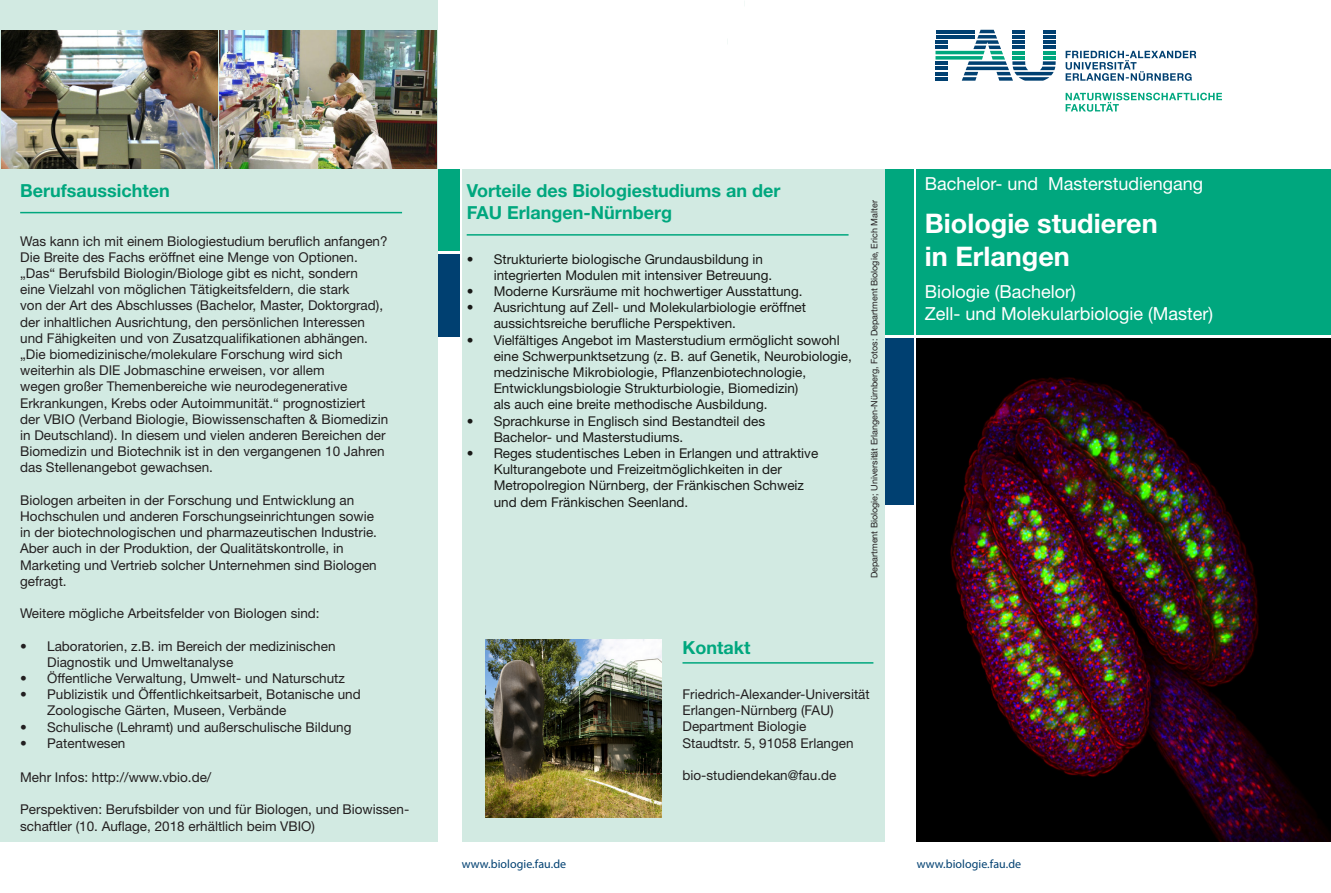
<style>
.page{position:relative;width:1331px;height:893px;background:#fff}
.page>*{position:absolute;margin:0;border:0;box-sizing:border-box;transform-origin:0 0}
.t1{font:700 27px/32.4px "Helvetica Neue LT";color:#fff}
.t2{font:18px/21.6px "Helvetica Neue LT";color:#fff}
.t3{font:700 18px/21.6px "Helvetica Neue LT";color:#00a77e}
.t4{font:13.5px/16.2px "Helvetica Neue LT";color:#231f20}
.t5{font:13.5px/16.2px "Helvetica Neue LT";color:#191917}
.t6{font:12px "Myriad Pro";letter-spacing:.005em;color:#004071}
.t7{font:9px "Helvetica Neue LT";color:#231f20}
</style>
<div class="page">
<div style="left:0;top:0;width:438px;height:842px;background:#d2eae2"></div>
<img style="left:917px;top:338px;width:414px;height:504px">
<div style="left:917px;top:168px;width:414px;height:169px;background:#00a77e"></div>
<div style="left:884px;top:168px;width:30px;height:169px;background:#00a77e"></div>
<div style="left:884px;top:337px;width:30px;height:168px;background:#004071"></div>
<hr style="left:884px;top:335px;width:447px;height:3px;background:#fff">
<div style="left:438px;top:253px;width:21px;height:84px;background:#004071"></div>
<div style="left:438px;top:168px;width:21px;height:85px;background:#00a77e"></div>
<div style="left:462px;top:168px;width:422px;height:173px;background:#d2eae2"></div>
<div style="left:462px;top:330px;width:422px;height:512px;background:#d2eae2"></div>
<hr style="left:438px;top:251px;width:22px;height:3px;background:#fff">
<svg style="left:1066px;top:51px;width:130px;height:30px"></svg>
<svg style="left:935px;top:30px;width:121px;height:51px"></svg>
<svg style="left:1066px;top:93px;width:156px;height:19px"></svg>
<img style="left:486px;top:640px;width:175px;height:178px">
<img style="left:1px;top:30px;width:217px;height:138px">
<img style="left:220px;top:30px;width:216px;height:138px">
<hr style="left:20px;top:212px;width:382px;height:1px;background:#00a77e">
<hr style="left:467px;top:234px;width:381px;height:2px;background:#00a77e">
<hr style="left:682px;top:662px;width:191px;height:2px;background:#00a77e">
<h2 class="t3" style="left:20px;top:179px;width:151px">Berufsaussichten</h2>
<p class="t4" style="left:20px;top:232px;width:370px">Was kann ich mit einem Biologiestudium beruflich anfangen?<br>Die Breite des Fachs eröffnet eine Menge von Optionen. „Das“ Berufsbild Biologin/Biologe gibt es nicht, sondern<br>eine Vielzahl von möglichen Tätigkeitsfeldern, die stark<br>von der Art des Abschlusses (Bachelor, Master, Doktorgrad), der inhaltlichen Ausrichtung, den persönlichen Interessen und Fähigkeiten und von Zusatzqualifikationen abhängen. „Die biomedizinische/molekulare Forschung wird sich weiterhin als DIE Jobmaschine erweisen, vor allem<br>wegen großer Themenbereiche wie neurodegenerative Erkrankungen, Krebs oder Autoimmunität.“ prognostiziert der VBIO (Verband Biologie, Biowissenschaften &amp; Biomedizin in Deutschland). In diesem und vielen anderen Bereichen der Biomedizin und Biotechnik ist in den vergangenen 10 Jahren das Stellenangebot gewachsen.</p>
<p class="t4" style="left:20px;top:492px;width:358px">Biologen arbeiten in der Forschung und Entwicklung an Hochschulen und anderen Forschungseinrichtungen sowie in der biotechnologischen und pharmazeutischen Industrie.<br>Aber auch in der Produktion, der Qualitätskontrolle, in Marketing und Vertrieb solcher Unternehmen sind Biologen gefragt.</p>
<p class="t4" style="left:20px;top:605px;width:301px">Weitere mögliche Arbeitsfelder von Biologen sind:</p>
<p class="t4" style="left:47px;top:637px;width:290px;text-indent:-27px">• Laboratorien, z.B. im Bereich der medizinischen<br>Diagnostik und Umweltanalyse</p>
<p class="t4" style="left:20px;top:670px;width:326px">• Öffentliche Verwaltung, Umwelt- und Naturschutz</p>
<p class="t4" style="left:47px;top:686px;width:315px;text-indent:-27px">• Publizistik und Öffentlichkeitsarbeit, Botanische und<br>Zoologische Gärten, Museen, Verbände</p>
<p class="t4" style="left:20px;top:718px;width:333px">• Schulische (Lehramt) und außerschulische Bildung</p>
<p class="t4" style="left:20px;top:735px;width:107px">• Patentwesen</p>
<p class="t4" style="left:20px;top:769px;width:193px">Mehr Infos: http://www.vbio.de/</p>
<p class="t4" style="left:20px;top:801px;width:391px">Perspektiven: Berufsbilder von und für Biologen, und Biowissen&shy;schaftler (10. Auflage, 2018 erhältlich beim VBIO)</p>
<h2 class="t3" style="left:467px;top:179px;width:315px">Vorteile des Biologiestudiums an der<br>FAU Erlangen-Nürnberg</h2>
<p class="t5" style="left:494px;top:250px;width:280px;text-indent:-27px">• Strukturierte biologische Grundausbildung in integrierten Modulen mit intensiver Betreuung.</p>
<p class="t5" style="left:467px;top:283px;width:337px">• Moderne Kursräume mit hochwertiger Ausstattung.</p>
<p class="t5" style="left:494px;top:299px;width:314px;text-indent:-27px">• Ausrichtung auf Zell- und Molekularbiologie eröffnet aussichtsreiche berufliche Perspektiven.</p>
<p class="t5" style="left:494px;top:331px;width:360px;text-indent:-27px">• Vielfältiges Angebot im Masterstudium ermöglicht sowohl eine Schwerpunktsetzung (z. B. auf Genetik, Neurobiologie, medzinische Mikrobiologie, Pflanzenbiotechnologie, Entwicklungsbiologie Strukturbiologie, Biomedizin)<br>als auch eine breite methodische Ausbildung.</p>
<p class="t5" style="left:494px;top:412px;width:273px;text-indent:-27px">• Sprachkurse in Englisch sind Bestandteil des<br>Bachelor- und Masterstudiums.</p>
<p class="t5" style="left:494px;top:445px;width:326px;text-indent:-27px">• Reges studentisches Leben in Erlangen und attraktive Kulturangebote und Freizeitmöglichkeiten in der Metropolregion Nürnberg, der Fränkischen Schweiz und dem Fränkischen Seenland.</p>
<p class="t7" style="left:869px;top:578px;width:379px;rotate:-90deg">Department Biologie; Universität Erlangen-Nürnberg, Fotos: Department Biologie, Erich Malter</p>
<h2 class="t3" style="left:682px;top:636px;width:70px">Kontakt</h2>
<p class="t4" style="left:682px;top:686px;width:189px">Friedrich-Alexander-Universität<br>Erlangen-Nürnberg (FAU)<br>Department Biologie<br>Staudtstr. 5, 91058 Erlangen</p>
<p class="t4" style="left:682px;top:767px;width:155px">bio-studiendekan@fau.de</p>
<h2 class="t2" style="left:925px;top:172px;width:280px">Bachelor- und Masterstudiengang</h2>
<h1 class="t1" style="left:925px;top:207px;width:234px">Biologie studieren in Erlangen</h1>
<h2 class="t2" style="left:925px;top:280px;width:290px">Biologie (Bachelor)<br>Zell- und Molekularbiologie (Master)</h2>
<p class="t6" style="left:462px;top:856px;width:106px">www.biologie.fau.de</p>
<p class="t6" style="left:917px;top:856px;width:106px">www.biologie.fau.de</p>
</div>
